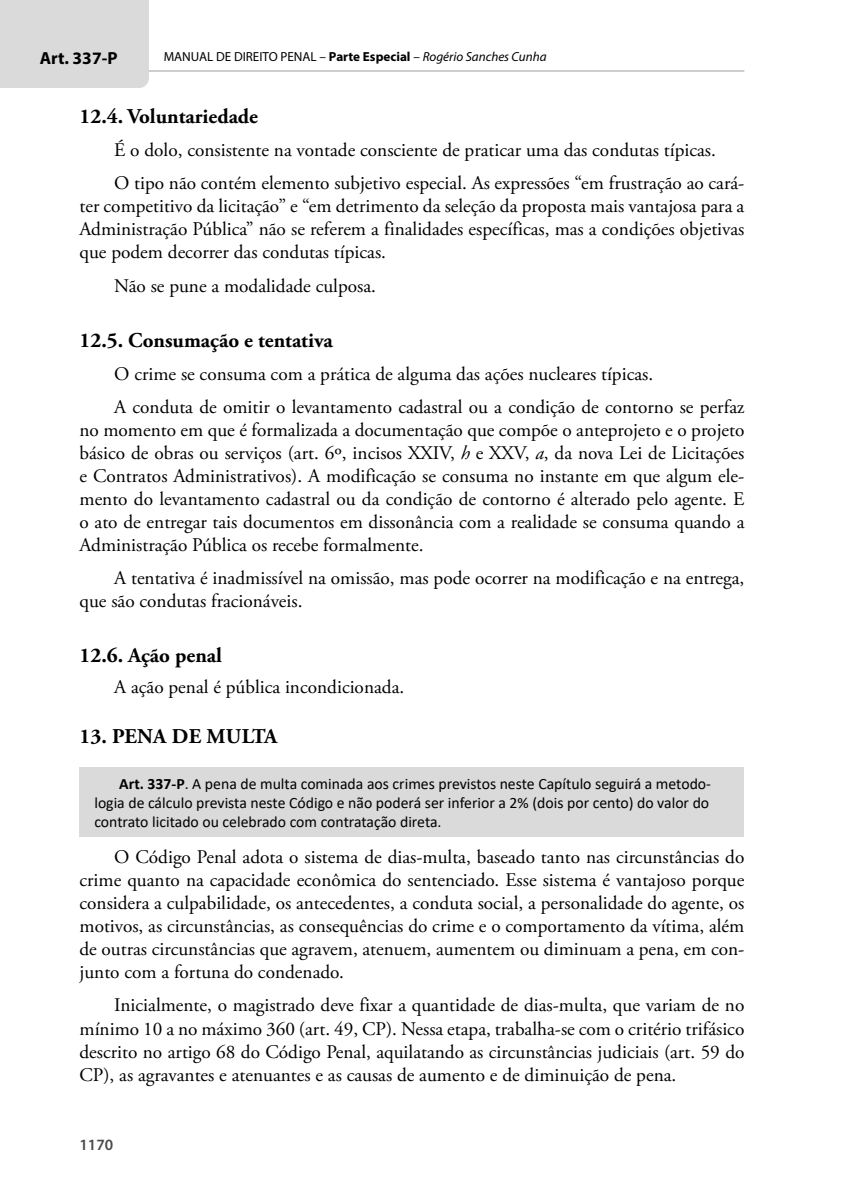
<style>
.page{position:relative;width:845px;height:1190px;background:#fff}
.page>*{position:absolute;margin:0;border:0;box-sizing:border-box;transform-origin:0 0}
.T2{font:700 21px "Adobe Garamond Pro";color:#000}
.T1{font:700 21px "Adobe Garamond Pro";letter-spacing:.015em;color:#000}
.texto{font:19.25px/23.1px "Adobe Garamond Pro";color:#000;text-align:justify}
.t1{font:700 17.5px "Myriad Pro";color:#000}
.LEI{font:15.75px/18.9px "Calibri";color:#000;text-align:justify}
.t2{font:600 15.75px "Myriad Pro";color:#4a4a4a}
.t3{font:13.12px "Myriad Pro";color:#000}
.s1{font-weight:700}
.s2{font-style:italic}
</style>
<div class="page">
<hr style="left:0;top:71px;width:744px;height:1px;background:#9d9d9d">
<div style="left:79px;top:767px;width:665px;height:69px;background:#dadada"></div>
<div style="left:0;top:0;width:149px;height:88px;background:#dadada"></div>
<p class="t1" style="left:40px;top:47px;width:79px">Art. 337-P</p>
<p class="t3" style="left:164px;top:48px;width:384px">MANUAL DE DIREITO PENAL – <span class="s1">Parte Especial</span> – <span class="s2">Rogério Sanches Cunha</span></p>
<p class="T2" style="left:79px;top:104px;width:180px">12.4. Voluntariedade</p>
<p class="texto" style="left:114px;top:139px;width:603px">É o dolo, consistente na vontade consciente de praticar uma das condutas típicas.</p>
<p class="texto" style="left:79px;top:172px;width:666px;text-indent:35px">O tipo não contém elemento subjetivo especial. As expressões “em frustração ao cará&shy;ter competitivo da licitação” e “em detrimento da seleção da proposta mais vantajosa para a Administração Pública” não se referem a finalidades específicas, mas a condições objetivas que podem decorrer das condutas típicas.</p>
<p class="texto" style="left:114px;top:274px;width:263px">Não se pune a modalidade culposa.</p>
<p class="T2" style="left:79px;top:327px;width:255px">12.5. Consumação e tentativa</p>
<p class="texto" style="left:114px;top:362px;width:540px">O crime se consuma com a prática de alguma das ações nucleares típicas.</p>
<p class="texto" style="left:79px;top:395px;width:666px;text-indent:35px">A conduta de omitir o levantamento cadastral ou a condição de contorno se perfaz no momento em que é formalizada a documentação que compõe o anteprojeto e o projeto básico de obras ou serviços (art. 6º, incisos XXIV, <span class="s2">h</span> e XXV, <span class="s2">a</span>, da nova Lei de Licitações e Contratos Administrativos). A modificação se consuma no instante em que algum ele&shy;mento do levantamento cadastral ou da condição de contorno é alterado pelo agente. E o ato de entregar tais documentos em dissonância com a realidade se consuma quando a Administração Pública os recebe formalmente.</p>
<p class="texto" style="left:79px;top:567px;width:666px;text-indent:35px">A tentativa é inadmissível na omissão, mas pode ocorrer na modificação e na entrega, que são condutas fracionáveis.</p>
<p class="T2" style="left:79px;top:643px;width:144px">12.6. Ação penal</p>
<p class="texto" style="left:114px;top:676px;width:291px">A ação penal é pública incondicionada.</p>
<p class="T1" style="left:79px;top:724px;width:199px">13. PENA DE MULTA</p>
<p class="LEI" style="left:94px;top:774px;width:618px;text-indent:25px"><span class="s1">Art. 337-P</span>. A pena de multa cominada aos crimes previstos neste Capítulo seguirá a metodo&shy;logia de cálculo prevista neste Código e não poderá ser inferior a 2% (dois por cento) do valor do contrato licitado ou celebrado com contratação direta.</p>
<p class="texto" style="left:79px;top:845px;width:666px;text-indent:35px">O Código Penal adota o sistema de dias-multa, baseado tanto nas circunstâncias do crime quanto na capacidade econômica do sentenciado. Esse sistema é vantajoso porque considera a culpabilidade, os antecedentes, a conduta social, a personalidade do agente, os motivos, as circunstâncias, as consequências do crime e o comportamento da vítima, além de outras circunstâncias que agravem, atenuem, aumentem ou diminuam a pena, em con&shy;junto com a fortuna do condenado.</p>
<p class="texto" style="left:79px;top:994px;width:666px;text-indent:35px">Inicialmente, o magistrado deve fixar a quantidade de dias-multa, que variam de no mínimo 10 a no máximo 360 (art. 49, CP). Nessa etapa, trabalha-se com o critério trifásico descrito no artigo 68 do Código Penal, aquilatando as circunstâncias judiciais (art. 59 do CP), as agravantes e atenuantes e as causas de aumento e de diminuição de pena.</p>
<p class="t2" style="left:79px;top:1134px;width:35px">1170</p>
</div>
